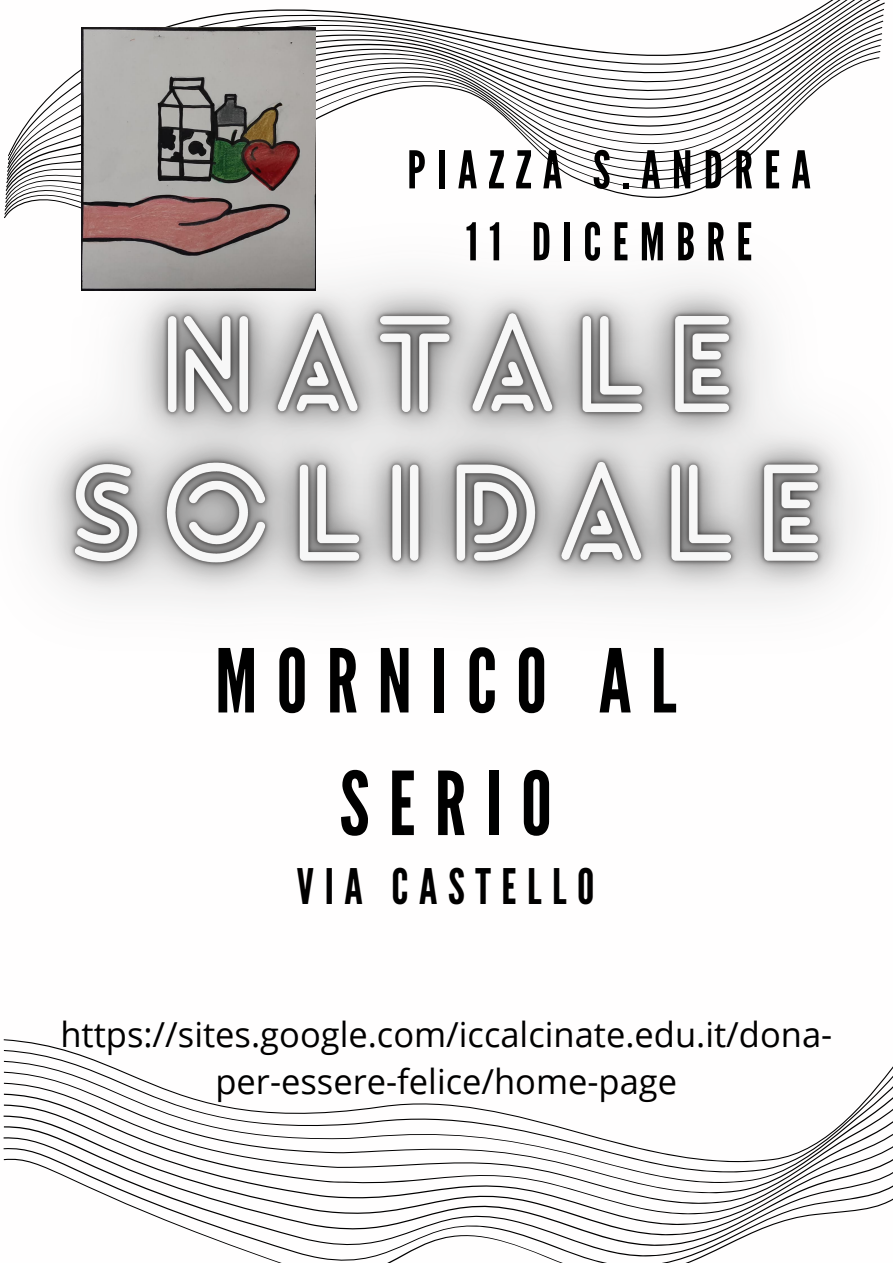
<style>
.page{position:relative;width:893px;height:1264px;background:#fff}
.page>*{position:absolute;margin:0;border:0;box-sizing:border-box;transform-origin:0 0}
.t1{font:87.75px/122.6px "League Gothic";letter-spacing:.215em;color:#000;text-align:center}
.t2{font:51.9px/72px "League Gothic";letter-spacing:.215em;color:#000;text-align:center}
.t3{font:48.9px "League Gothic";letter-spacing:.215em;color:#000}
.t4{font:34.5px/47.2px "Open Sans";color:#000;text-align:center}
</style>
<div class="page">
<svg style="left:4px;top:1039px;width:888px;height:223px"></svg>
<svg style="left:15px;top:0;width:870px;height:141px"></svg>
<img style="left:4px;top:141px;width:856px;height:464px">
<img style="left:81px;top:28px;width:234px;height:262px">
<h2 class="t2" style="left:407px;top:135px;width:405px">PIAZZA S.ANDREA<br>11 DICEMBRE</h2>
<h1 class="t1" style="left:215px;top:621px;width:463px">MORNICO AL<br>SERIO</h1>
<h3 class="t3" style="left:297px;top:858px;width:299px">VIA CASTELLO</h3>
<p class="t4" style="left:60px;top:1009px;width:773px">https://sites.google.com/iccalcinate.edu.it/dona&shy;per-essere-felice/home-page</p>
</div>
